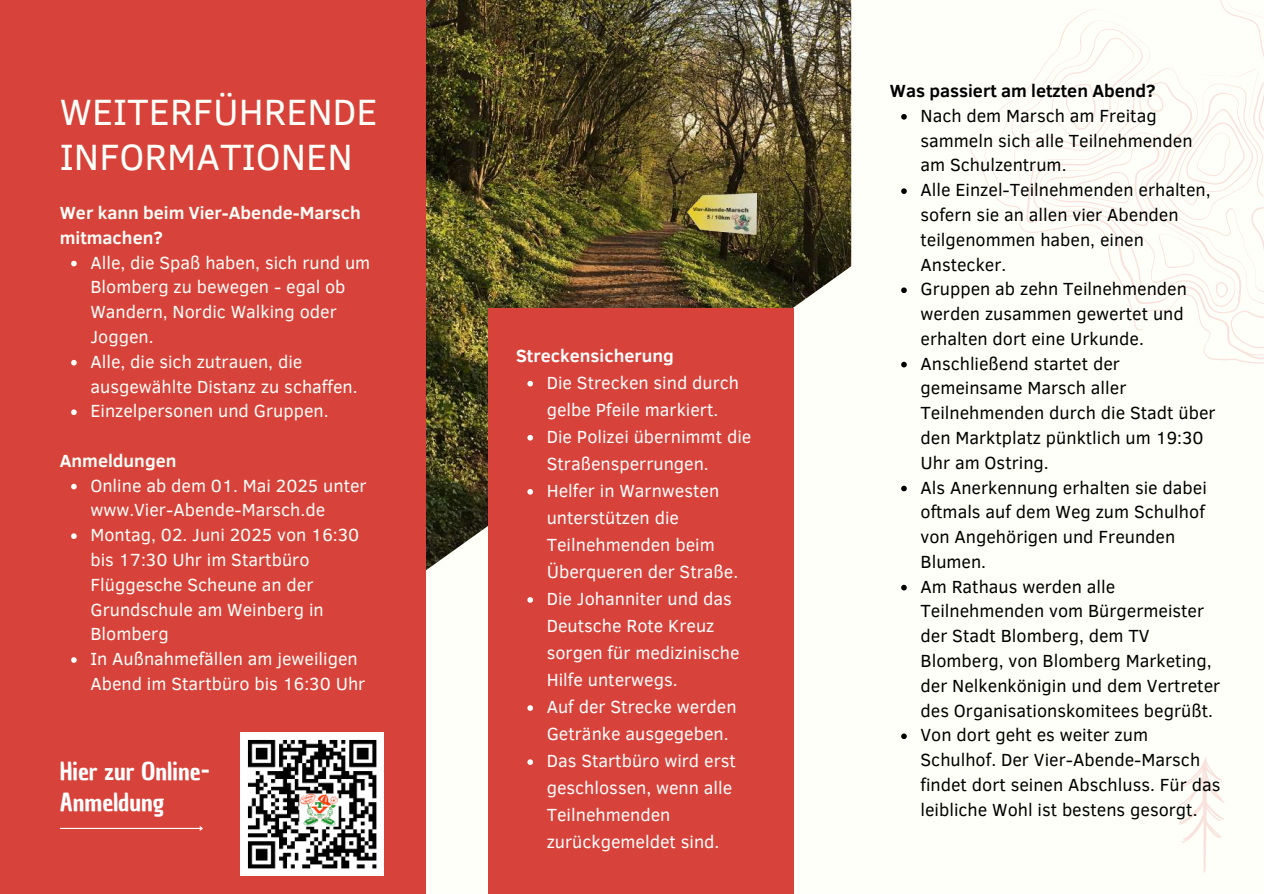
<style>
.page{position:relative;width:1264px;height:894px;background:#fff}
.page>*{position:absolute;margin:0;border:0;box-sizing:border-box;transform-origin:0 0}
.t1{font:37.5px/45px "Clear Sans";color:#fffffa}
.t2{font:24px/30.5px "Chau Philomene One";color:#fff}
.t3{font:18px/24.8px "Clear Sans";color:#000}
.t4{font:18px/24.8px "Clear Sans";color:#fffffa}
.t5{font:18px/27px "Clear Sans";color:#fff}
.t6{font:700 18px/24.8px "Clear Sans";color:#fffffa}
.t7{font:700 18px "Clear Sans";color:#000}
.t8{font:700 18px "Clear Sans";color:#fff}
</style>
<div class="page">
<div style="left:0;top:0;width:1263px;height:893px;background:#fffffa"></div>
<img style="left:425px;top:0;width:426px;height:570px">
<div style="left:0;top:0;width:425px;height:893px;background:#d7423a"></div>
<hr style="left:60px;top:827px;width:142px;height:1px;background:#fff">
<svg style="left:198px;top:826px;width:5px;height:5px"></svg>
<div style="left:487px;top:308px;width:306px;height:585px;background:#d7423a"></div>
<svg style="left:968px;top:0;width:295px;height:364px"></svg>
<svg style="left:1179px;top:757px;width:45px;height:115px"></svg>
<img style="left:240px;top:732px;width:143px;height:143px">
<img style="left:687px;top:193px;width:69px;height:41px">
<svg style="left:527px;top:381px;width:6px;height:5px"></svg>
<svg style="left:527px;top:435px;width:6px;height:5px"></svg>
<svg style="left:527px;top:489px;width:6px;height:5px"></svg>
<svg style="left:527px;top:597px;width:6px;height:5px"></svg>
<svg style="left:527px;top:705px;width:6px;height:5px"></svg>
<svg style="left:527px;top:759px;width:6px;height:5px"></svg>
<svg style="left:901px;top:114px;width:5px;height:6px"></svg>
<svg style="left:901px;top:188px;width:5px;height:6px"></svg>
<svg style="left:901px;top:287px;width:5px;height:6px"></svg>
<svg style="left:901px;top:361px;width:5px;height:6px"></svg>
<svg style="left:901px;top:485px;width:5px;height:6px"></svg>
<svg style="left:901px;top:584px;width:5px;height:6px"></svg>
<svg style="left:901px;top:733px;width:5px;height:6px"></svg>
<svg style="left:71px;top:261px;width:6px;height:5px"></svg>
<svg style="left:71px;top:360px;width:6px;height:5px"></svg>
<svg style="left:71px;top:409px;width:6px;height:6px"></svg>
<svg style="left:71px;top:483px;width:6px;height:6px"></svg>
<svg style="left:71px;top:533px;width:6px;height:6px"></svg>
<svg style="left:71px;top:657px;width:6px;height:5px"></svg>
<h1 class="t1" style="left:60px;top:88px;width:319px">WEITERFÜHRENDE<br>INFORMATIONEN</h1>
<p class="t6" style="left:60px;top:199px;width:302px">Wer kann beim Vier-Abende-Marsch mitmachen?</p>
<p class="t4" style="left:90px;top:249px;width:281px">Alle, die Spaß haben, sich rund um<br>Blomberg zu bewegen - egal ob<br>Wandern, Nordic Walking oder<br>Joggen.<br>Alle, die sich zutrauen, die ausgewählte Distanz zu schaffen.<br>Einzelpersonen und Gruppen.</p>
<p class="t6" style="left:60px;top:447px;width:118px">Anmeldungen</p>
<p class="t4" style="left:90px;top:472px;width:278px">Online ab dem 01. Mai 2025 unter www.Vier-Abende-Marsch.de<br>Montag, 02. Juni 2025 von 16:30 bis 17:30 Uhr im Startbüro<br>Flüggesche Scheune an der<br>Grundschule am Weinberg in<br>Blomberg<br>In Außnahmefällen am jeweiligen<br>Abend im Startbüro bis 16:30 Uhr</p>
<h2 class="t2" style="left:60px;top:756px;width:151px">Hier zur Online-<br>Anmeldung</h2>
<p class="t8" style="left:516px;top:342px;width:159px">Streckensicherung</p>
<p class="t5" style="left:546px;top:368px;width:206px">Die Strecken sind durch gelbe Pfeile markiert.<br>Die Polizei übernimmt die<br>Straßensperrungen.<br>Helfer in Warnwesten unterstützen die<br>Teilnehmenden beim<br>Überqueren der Straße.<br>Die Johanniter und das<br>Deutsche Rote Kreuz sorgen für medizinische<br>Hilfe unterwegs.<br>Auf der Strecke werden<br>Getränke ausgegeben.<br>Das Startbüro wird erst geschlossen, wenn alle<br>Teilnehmenden zurückgemeldet sind.</p>
<p class="t7" style="left:889px;top:78px;width:267px">Was passiert am letzten Abend?</p>
<p class="t3" style="left:920px;top:102px;width:301px">Nach dem Marsch am Freitag sammeln sich alle Teilnehmenden am Schulzentrum.<br>Alle Einzel-Teilnehmenden erhalten, sofern sie an allen vier Abenden teilgenommen haben, einen<br>Anstecker.<br>Gruppen ab zehn Teilnehmenden werden zusammen gewertet und erhalten dort eine Urkunde.<br>Anschließend startet der gemeinsame Marsch aller<br>Teilnehmenden durch die Stadt über den Marktplatz pünktlich um 19:30<br>Uhr am Ostring.<br>Als Anerkennung erhalten sie dabei oftmals auf dem Weg zum Schulhof von Angehörigen und Freunden<br>Blumen.<br>Am Rathaus werden alle<br>Teilnehmenden vom Bürgermeister der Stadt Blomberg, dem TV<br>Blomberg, von Blomberg Marketing, der Nelkenkönigin und dem Vertreter des Organisationskomitees begrüßt.<br>Von dort geht es weiter zum<br>Schulhof. Der Vier-Abende-Marsch findet dort seinen Abschluss. Für das leibliche Wohl ist bestens gesorgt.</p>
</div>
